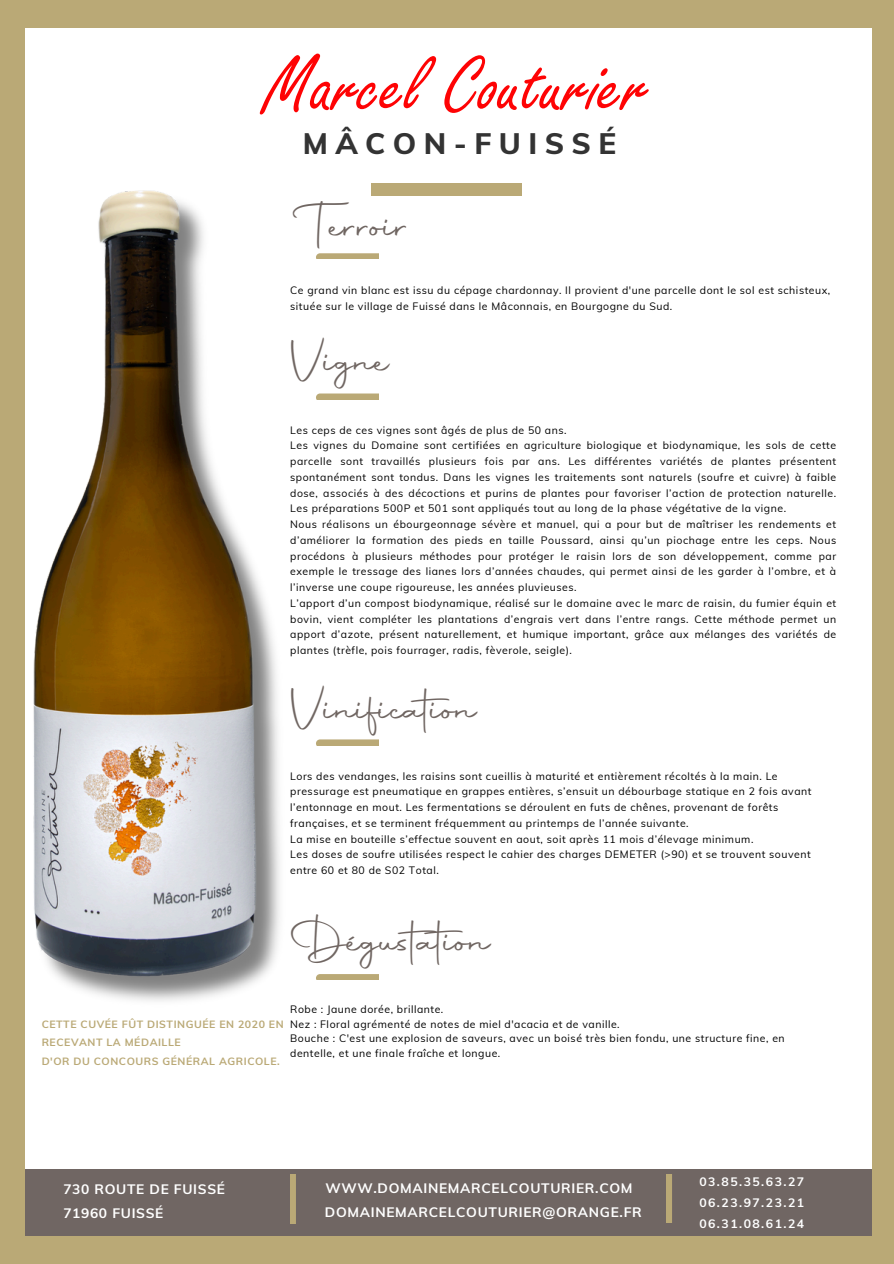
<style>
.page{position:relative;width:894px;height:1264px;background:#fff}
.page>*{position:absolute;margin:0;border:0;box-sizing:border-box;transform-origin:0 0}
.t1{font:84.3px "Freestyle Script";color:#fe0304}
.t2{font:48px "Autography";color:#706662}
.t3{font:800 29.55px "Muli";letter-spacing:.25em;color:#333}
.t4{font:700 13.65px/23.7px "Muli";letter-spacing:.05em;color:#fff}
.t5{font:700 12.15px/21.3px "Muli";letter-spacing:.12em;color:#fff;text-align:justify}
.t6{font:10.5px/15.8px "Muli";letter-spacing:.05em;color:#000}
.t7{font:700 10.5px/18.5px "Muli";letter-spacing:.05em;color:#baa976}
</style>
<div class="page">
<div style="left:0;top:0;width:893px;height:1263px;background:#baa976"></div>
<div style="left:26px;top:28px;width:846px;height:1140px;background:#fff"></div>
<div style="left:371px;top:183px;width:151px;height:12px;background:#baa976"></div>
<svg style="left:316px;top:253px;width:62px;height:6px"></svg>
<svg style="left:316px;top:739px;width:62px;height:6px"></svg>
<svg style="left:316px;top:974px;width:62px;height:5px"></svg>
<div style="left:26px;top:1168px;width:845px;height:67px;background:#706663"></div>
<svg style="left:290px;top:1174px;width:6px;height:49px"></svg>
<svg style="left:666px;top:1174px;width:6px;height:48px"></svg>
<svg style="left:316px;top:393px;width:62px;height:6px"></svg>
<img style="left:25px;top:100px;width:255px;height:945px">
<h1 class="t1" style="left:264px;top:40px;width:386px">Marcel Couturier</h1>
<h2 class="t3" style="left:302px;top:124px;width:315px">MÂCON-FUISSÉ</h2>
<p class="t2" style="left:306px;top:191px;width:105px">Terroir</p>
<p class="t6" style="left:290px;top:282px;width:541px">Ce grand vin blanc est issu du cépage chardonnay. Il provient d'une parcelle dont le sol est schisteux, située sur le village de Fuissé dans le Mâconnais, en Bourgogne du Sud.</p>
<p class="t2" style="left:290px;top:326px;width:101px">Vigne</p>
<h2 class="t6" style="left:290px;top:422px;width:278px">Les ceps de ces vignes sont âgés de plus de 50 ans.</h2>
<p class="t6" style="left:290px;top:437px;width:547px;text-align:justify">Les vignes du Domaine sont certifiées en agriculture biologique et biodynamique, les sols de cette parcelle sont travaillés plusieurs fois par ans. Les différentes variétés de plantes présentent spontanément sont tondus. Dans les vignes les traitements sont naturels (soufre et cuivre) à faible dose, associés à des décoctions et purins de plantes pour favoriser l’action de protection naturelle.<br>Les préparations 500P et 501 sont appliqués tout au long de la phase végétative de la vigne.</p>
<p class="t6" style="left:290px;top:516px;width:547px;text-align:justify">Nous réalisons un ébourgeonnage sévère et manuel, qui a pour but de maîtriser les rendements et d’améliorer la formation des pieds en taille Poussard, ainsi qu’un piochage entre les ceps. Nous procédons à plusieurs méthodes pour protéger le raisin lors de son développement, comme par exemple le tressage des lianes lors d’années chaudes, qui permet ainsi de les garder à l’ombre, et à l’inverse une coupe rigoureuse, les années pluvieuses.</p>
<p class="t6" style="left:290px;top:595px;width:547px;text-align:justify">L’apport d’un compost biodynamique, réalisé sur le domaine avec le marc de raisin, du fumier équin et bovin, vient compléter les plantations d’engrais vert dans l’entre rangs. Cette méthode permet un apport d’azote, présent naturellement, et humique important, grâce aux mélanges des variétés de plantes (trèfle, pois fourrager, radis, fèverole, seigle).</p>
<p class="t2" style="left:290px;top:674px;width:189px">Vinification</p>
<p class="t6" style="left:290px;top:767px;width:522px">Lors des vendanges, les raisins sont cueillis à maturité et entièrement récoltés à la main. Le pressurage est pneumatique en grappes entières, s’ensuit un débourbage statique en 2 fois avant l’entonnage en mout. Les fermentations se déroulent en futs de chênes, provenant de forêts françaises, et se terminent fréquemment au printemps de l’année suivante.</p>
<p class="t6" style="left:290px;top:830px;width:464px">La mise en bouteille s’effectue souvent en aout, soit après 11 mois d’élevage minimum.</p>
<p class="t6" style="left:290px;top:846px;width:522px">Les doses de soufre utilisées respect le cahier des charges DEMETER (&gt;90) et se trouvent souvent entre 60 et 80 de S02 Total.</p>
<h2 class="t2" style="left:290px;top:906px;width:203px">Dégustation</h2>
<p class="t6" style="left:290px;top:1001px;width:155px">Robe : Jaune dorée, brillante.</p>
<p class="t6" style="left:290px;top:1015px;width:331px">Nez : Floral agrémenté de notes de miel d'acacia et de vanille.</p>
<p class="t6" style="left:290px;top:1030px;width:496px;line-height:14.7px">Bouche : C'est une explosion de saveurs, avec un boisé très bien fondu, une structure fine, en dentelle, et une finale fraîche et longue.</p>
<p class="t7" style="left:42px;top:1014px;width:243px">CETTE CUVÉE FÛT DISTINGUÉE EN 2020 EN<br>RECEVANT LA MÉDAILLE<br>D'OR DU CONCOURS GÉNÉRAL AGRICOLE.</p>
<h3 class="t4" style="left:63px;top:1177px;width:158px">730 ROUTE DE FUISSÉ<br>71960 FUISSÉ</h3>
<h2 class="t5" style="left:699px;top:1170px;width:106px">03.85.35.63.27<br>06.23.97.23.21<br>06.31.08.61.24</h2>
<p class="t4" style="left:325px;top:1176px;width:318px">WWW.DOMAINEMARCELCOUTURIER.COM<br>DOMAINEMARCELCOUTURIER@ORANGE.FR</p>
</div>
